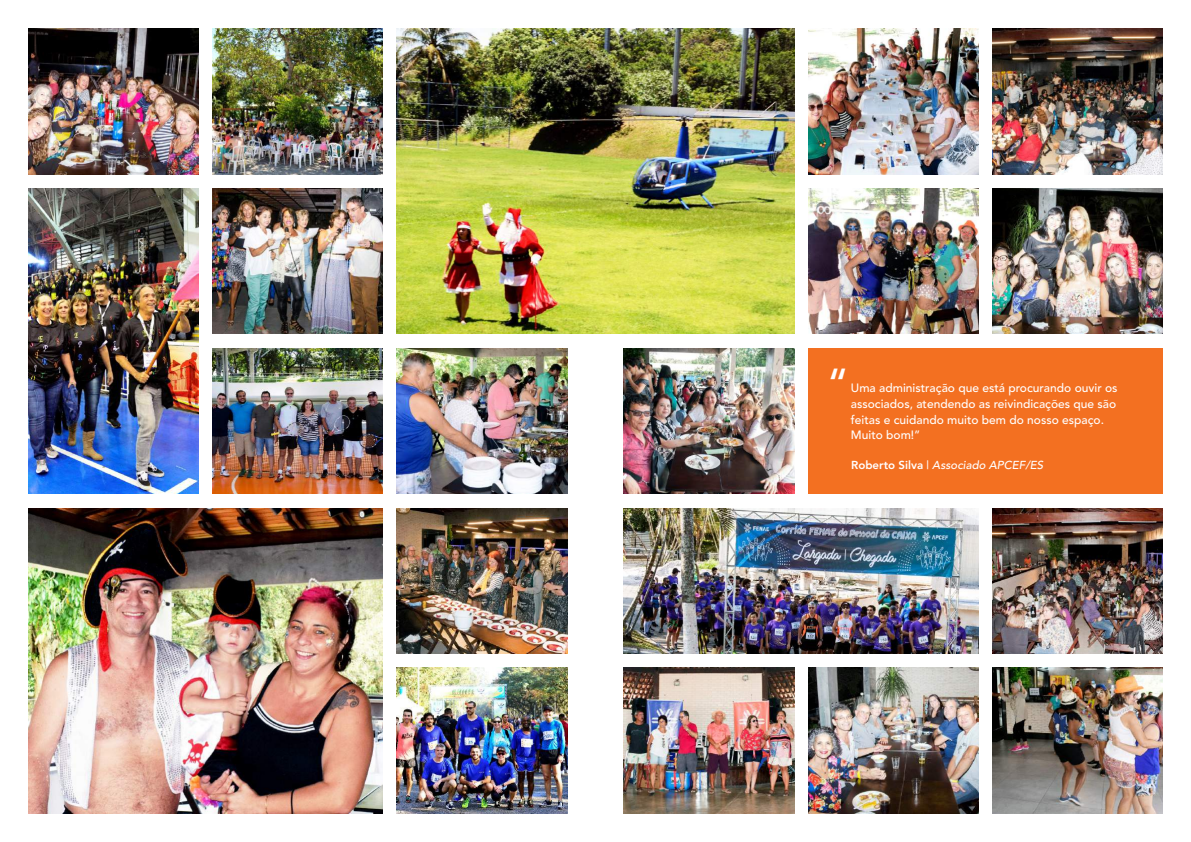
<style>
.page{position:relative;width:1191px;height:842px;background:#fff}
.page>*{position:absolute;margin:0;border:0;box-sizing:border-box;transform-origin:0 0}
.t1{font:500 43px "Avenir LT";color:#fff}
.t2{font:500 12px/15.9px "Avenir LT";color:#fff}
.t3{font:italic 500 11.5px "Avenir LT";color:#fff}
.s1{font-weight:800;font-style:normal}
.s2{font-style:normal}
</style>
<div class="page">
<img style="left:624px;top:508px;width:354px;height:146px">
<img style="left:397px;top:28px;width:397px;height:306px">
<img style="left:397px;top:668px;width:170px;height:146px">
<img style="left:28px;top:508px;width:355px;height:306px">
<img style="left:397px;top:348px;width:170px;height:146px">
<img style="left:213px;top:348px;width:170px;height:146px">
<img style="left:28px;top:28px;width:170px;height:146px">
<img style="left:213px;top:188px;width:170px;height:146px">
<img style="left:28px;top:188px;width:170px;height:306px">
<img style="left:213px;top:28px;width:170px;height:146px">
<img style="left:624px;top:668px;width:170px;height:146px">
<img style="left:808px;top:668px;width:170px;height:146px">
<img style="left:992px;top:668px;width:170px;height:146px">
<img style="left:992px;top:508px;width:170px;height:146px">
<img style="left:624px;top:348px;width:170px;height:146px">
<img style="left:808px;top:188px;width:170px;height:146px">
<img style="left:992px;top:188px;width:170px;height:146px">
<div style="left:808px;top:348px;width:354px;height:146px;background:#f37021"></div>
<img style="left:808px;top:28px;width:170px;height:146px">
<img style="left:992px;top:28px;width:170px;height:146px">
<img style="left:397px;top:508px;width:170px;height:146px">
<h1 class="t1" style="left:826px;top:366px;width:24px">“</h1>
<p class="t2" style="left:851px;top:381px;width:268px">Uma administração que está procurando ouvir os associados, atendendo as reivindicações que são feitas e cuidando muito bem do nosso espaço.<br>Muito bom!”</p>
<p class="t3" style="left:851px;top:461px;width:194px"><span class="s1">Roberto Silva</span> <span class="s2">|</span> Associado APCEF/ES</p>
</div>
